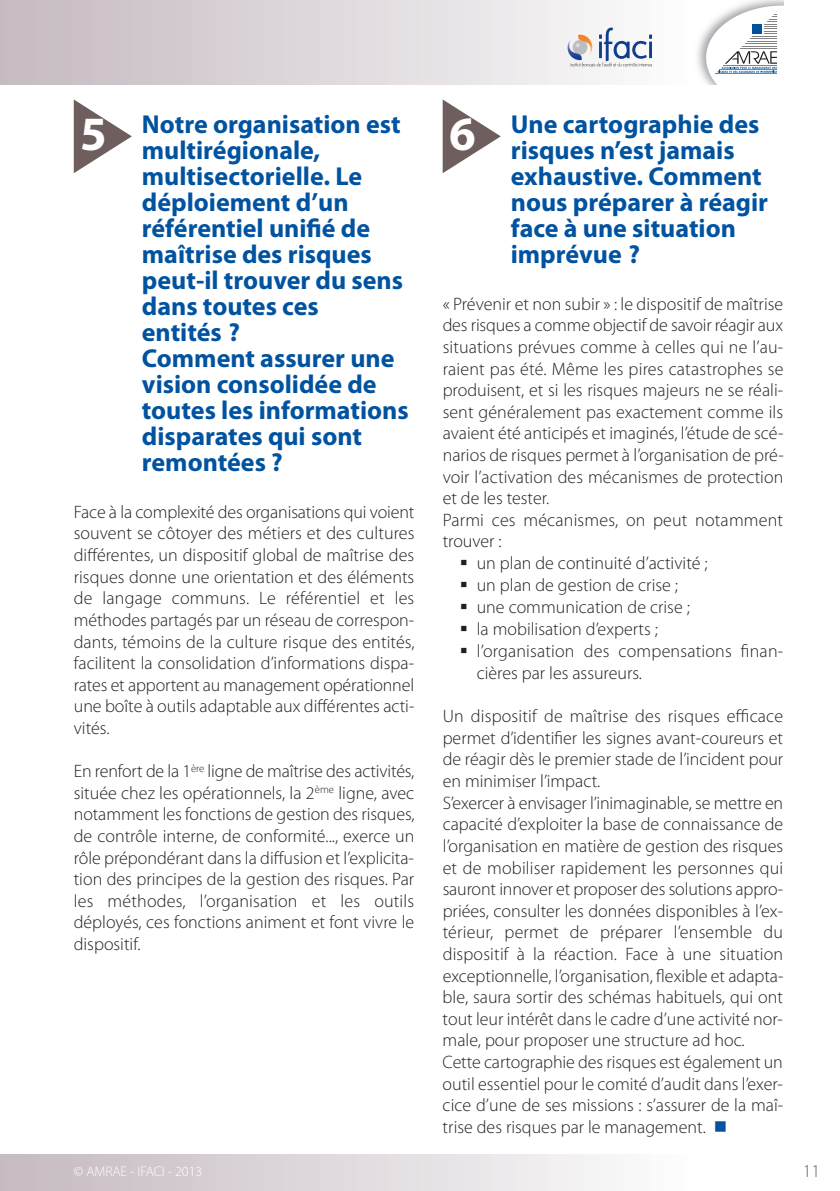
<style>
.page{position:relative;width:840px;height:1191px;background:#fff}
.page>*{position:absolute;margin:0;border:0;box-sizing:border-box;transform-origin:0 0}
.t1{font:700 48px "Myriad Pro";color:#fff}
.t2{font:700 26px/26px "Myriad Pro";color:#0153a0}
.t3{font:300 18px/21.6px "Myriad Pro";color:#231f20}
.t4{font:300 18px "Myriad Pro";color:#6f5e5e}
.t5{font:300 14px "Myriad Pro";color:#fff}
.s1{color:#0153a0}
</style>
<div class="page">
<div style="left:0;top:0;width:689px;height:1191px;background:linear-gradient(to right,#c5b9c1,#fcfcfd)"></div>
<div style="left:0;top:85px;width:811px;height:1068px;background:#fff"></div>
<svg style="left:567px;top:28px;width:84px;height:39px"></svg>
<img style="left:697px;top:0;width:85px;height:81px">
<svg style="left:705px;top:6px;width:77px;height:78px"></svg>
<hr style="left:722px;top:65px;width:54px;height:1px;background:#808285">
<hr style="left:718px;top:70px;width:58px;height:1px;background:#808285">
<hr style="left:714px;top:74px;width:62px;height:1px;background:#808285">
<svg style="left:74px;top:99px;width:58px;height:74px"></svg>
<svg style="left:442px;top:99px;width:58px;height:74px"></svg>
<h2 class="t2" style="left:510px;top:113px;width:259px">Une cartographie des risques n’est jamais exhaustive. Comment nous préparer à réagir face à une situation imprévue ?</h2>
<p class="t3" style="left:442px;top:294px;width:342px">« Prévenir et non subir » : le dispositif de maîtrise des risques a comme objectif de savoir réagir aux situations prévues comme à celles qui ne l’au&shy;raient pas été. Même les pires catastrophes se produisent, et si les risques majeurs ne se réali&shy;sent généralement pas exactement comme ils avaient été anticipés et imaginés, l’étude de scé&shy;narios de risques permet à l’organisation de pré&shy;voir l’activation des mécanismes de protection et de les tester.<br>Parmi ces mécanismes, on peut notamment trouver :</p>
<p class="t3" style="left:459px;top:554px;width:249px">▪ un plan de continuité d’activité ;</p>
<p class="t3" style="left:459px;top:576px;width:220px">▪ un plan de gestion de crise ;</p>
<p class="t3" style="left:459px;top:598px;width:231px">▪ une communication de crise ;</p>
<p class="t3" style="left:459px;top:620px;width:200px">▪ la mobilisation d’experts ;</p>
<p class="t3" style="left:476px;top:642px;width:308px;text-indent:-17px">▪ l’organisation des compensations finan&shy;cières par les assureurs.</p>
<p class="t3" style="left:442px;top:707px;width:342px">Un dispositif de maîtrise des risques efficace permet d’identifier les signes avant-coureurs et de réagir dès le premier stade de l’incident pour en minimiser l’impact.<br>S’exercer à envisager l’inimaginable, se mettre en capacité d’exploiter la base de connaissance de l’organisation en matière de gestion des risques et de mobiliser rapidement les personnes qui sauront innover et proposer des solutions appro&shy;priées, consulter les données disponibles à l’ex&shy;térieur, permet de préparer l’ensemble du dispositif à la réaction. Face à une situation exceptionnelle, l’organisation, flexible et adapta&shy;ble, saura sortir des schémas habituels, qui ont tout leur intérêt dans le cadre d’une activité nor&shy;male, pour proposer une structure ad hoc.<br>Cette cartographie des risques est également un outil essentiel pour le comité d’audit dans l’exer&shy;cice d’une de ses missions : s’assurer de la maî&shy;trise des risques par le management. <span class="s1">■</span></p>
<p class="t2" style="left:142px;top:113px;width:268px">Notre organisation est multirégionale, multisectorielle. Le déploiement d’un référentiel unifié de maîtrise des risques peut-il trouver du sens dans toutes ces<br>entités ?<br>Comment assurer une vision consolidée de toutes les informations disparates qui sont remontées ?</p>
<p class="t3" style="left:74px;top:502px;width:342px;text-align:justify">Face à la complexité des organisations qui voient souvent se côtoyer des métiers et des cultures différentes, un dispositif global de maîtrise des risques donne une orientation et des éléments de langage communs. Le référentiel et les méthodes partagés par un réseau de correspon&shy;dants, témoins de la culture risque des entités, facilitent la consolidation d’informations dispa&shy;rates et apportent au management opérationnel une boîte à outils adaptable aux différentes acti&shy;vités.</p>
<p class="t3" style="left:74px;top:761px;width:342px;text-align:justify">En renfort de la 1<sup>ère</sup> ligne de maîtrise des activités, située chez les opérationnels, la 2<sup>ème</sup> ligne, avec notamment les fonctions de gestion des risques, de contrôle interne, de conformité..., exerce un rôle prépondérant dans la diffusion et l’explicita&shy;tion des principes de la gestion des risques. Par les méthodes, l’organisation et les outils déployés, ces fonctions animent et font vivre le dispositif.</p>
<h1 class="t1" style="left:80px;top:116px;width:28px">5</h1>
<h1 class="t1" style="left:449px;top:116px;width:28px">6</h1>
<p class="t5" style="left:74px;top:1166px;width:130px">© AMRAE - IFACI - 2013</p>
<p class="t4" style="left:802px;top:1164px;width:19px">11</p>
</div>
